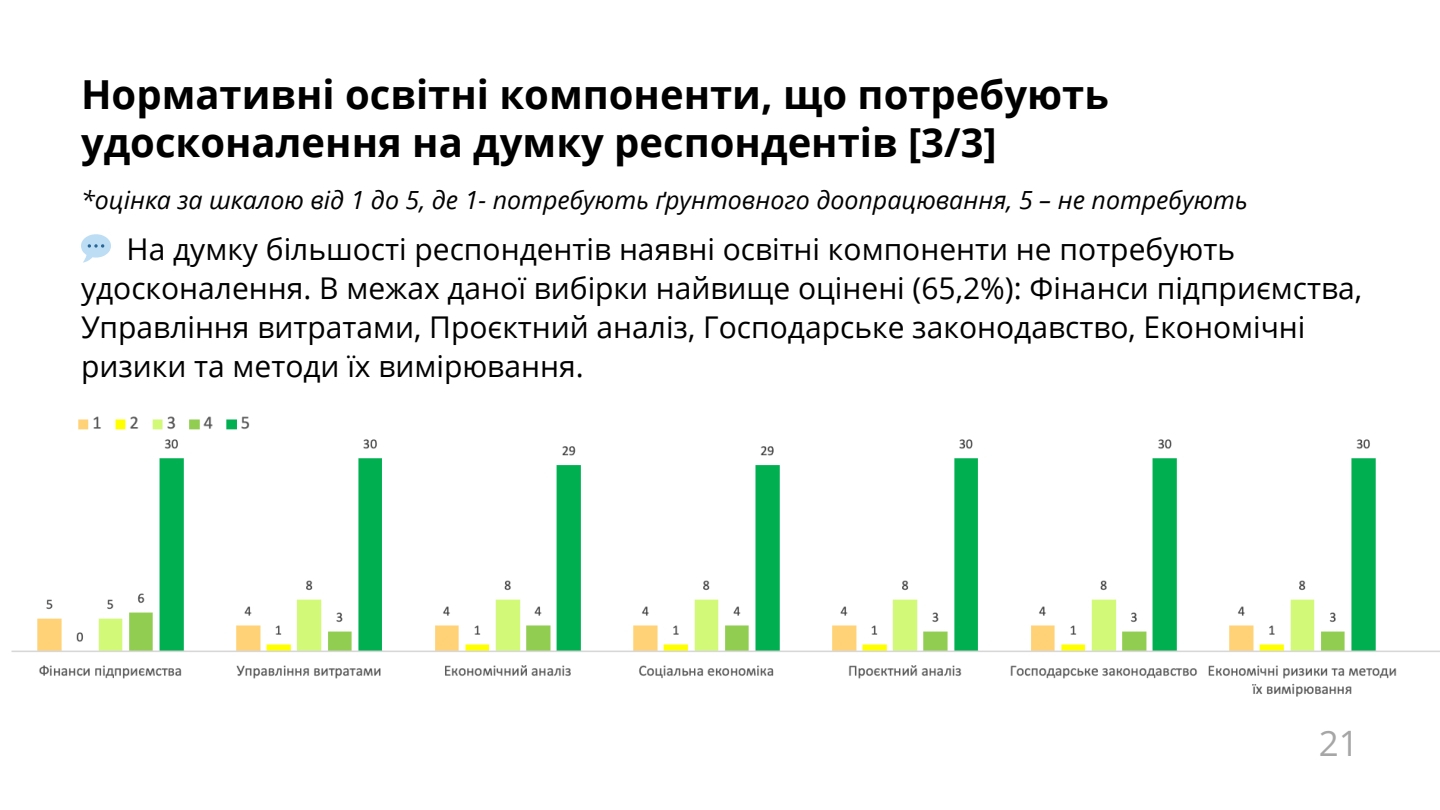
<style>
.page{position:relative;width:1440px;height:810px;background:#fff}
.page>*{position:absolute;margin:0;border:0;box-sizing:border-box;transform-origin:0 0}
.t1{font:700 40px/47.2px "Open Sans";color:#000}
.t2{font:35px "Open Sans";color:#a6a6a6}
.t3{font:30px/39px "Open Sans";color:#000}
.t4{font:italic 25px "Open Sans";color:#000}
</style>
<div class="page">
<img style="left:11px;top:416px;width:1429px;height:281px">
<p class="t1" style="left:81px;top:70px;width:1029px">Нормативні освітні компоненти, що потребують удосконалення на думку респондентів [3/3]</p>
<p class="t4" style="left:81px;top:182px;width:1168px">*оцінка за шкалою від 1 до 5, де 1- потребують ґрунтовного доопрацювання, 5 – не потребують</p>
<h2 class="t3" style="left:81px;top:229px;width:1283px;text-indent:46px">На думку більшості респондентів наявні освітні компоненти не потребують удосконалення. В межах даної вибірки найвище оцінені (65,2%): Фінанси підприємства, Управління витратами, Проєктний аналіз, Господарське законодавство, Економічні ризики та методи їх вимірювання.</h2>
<p class="t2" style="left:1319px;top:718px;width:41px">21</p>
</div>
